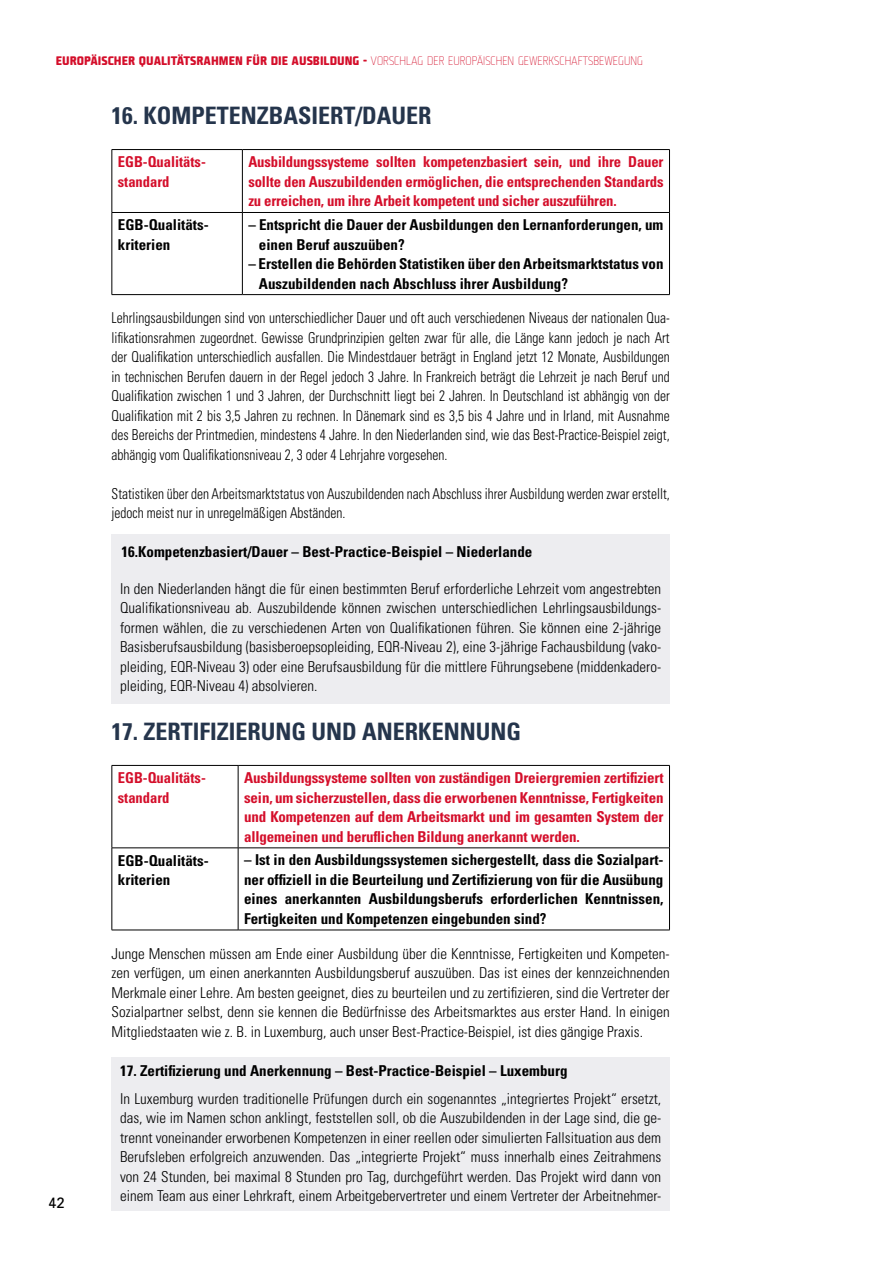
<style>
.page{position:relative;width:893px;height:1263px;background:#fff}
.page>*{position:absolute;margin:0;border:0;box-sizing:border-box;transform-origin:0 0}
.t1{font:700 condensed 24px "Univers";color:#25354c}
.t2{font:300 condensed 15px/19.5px "Univers";color:#000;text-align:justify}
.t3{font:300 condensed 15px/19.5px "Univers";color:#000;text-align:justify;scale:.9 1}
.t4{font:700 condensed 15px/19.5px "Univers";color:#000}
.t5{font:700 condensed 15px/19.5px "Univers";letter-spacing:-.01em;color:#d40e2a}
.t6{font:15px "Univers";color:#000}
.t7{font:12px "Fishmonger";color:#d40e2a}
.s1{font-family:"Fishmonger MB"}
</style>
<div class="page">
<div style="left:112px;top:534px;width:558px;height:170px;background:#ededf0"></div>
<div style="left:112px;top:1057px;width:558px;height:154px;background:#ededf0"></div>
<hr style="left:112px;top:149px;width:130px;height:1px;background:#000">
<hr style="left:112px;top:150px;width:1px;height:62px;background:#000">
<hr style="left:242px;top:149px;width:428px;height:1px;background:#000">
<hr style="left:242px;top:150px;width:1px;height:62px;background:#000">
<hr style="left:669px;top:150px;width:1px;height:62px;background:#000">
<hr style="left:112px;top:212px;width:130px;height:1px;background:#000">
<hr style="left:112px;top:213px;width:1px;height:81px;background:#000">
<hr style="left:242px;top:212px;width:428px;height:1px;background:#000">
<hr style="left:242px;top:213px;width:1px;height:81px;background:#000">
<hr style="left:669px;top:213px;width:1px;height:81px;background:#000">
<hr style="left:112px;top:294px;width:130px;height:1px;background:#000">
<hr style="left:242px;top:294px;width:428px;height:1px;background:#000">
<hr style="left:112px;top:765px;width:126px;height:1px;background:#000">
<hr style="left:112px;top:766px;width:1px;height:82px;background:#000">
<hr style="left:238px;top:765px;width:432px;height:1px;background:#000">
<hr style="left:238px;top:766px;width:1px;height:82px;background:#000">
<hr style="left:669px;top:766px;width:1px;height:82px;background:#000">
<hr style="left:112px;top:847px;width:126px;height:1px;background:#000">
<hr style="left:112px;top:848px;width:1px;height:82px;background:#000">
<hr style="left:238px;top:847px;width:432px;height:1px;background:#000">
<hr style="left:238px;top:848px;width:1px;height:82px;background:#000">
<hr style="left:669px;top:848px;width:1px;height:82px;background:#000">
<hr style="left:112px;top:930px;width:126px;height:1px;background:#000">
<hr style="left:238px;top:930px;width:432px;height:1px;background:#000">
<p class="t7" style="left:56px;top:54px;width:589px"><span class="s1">EUROPÄISCHER QUALITÄTSRAHMEN FÜR DIE AUSBILDUNG -</span> VORSCHLAG DER EUROPÄISCHEN GEWERKSCHAFTSBEWEGUNG</p>
<h1 class="t1" style="left:112px;top:101px;width:322px">16. KOMPETENZBASIERT/DAUER</h1>
<p class="t5" style="left:118px;top:152px;width:90px">EGB-Qualitäts&shy;standard</p>
<p class="t5" style="left:248px;top:152px;width:417px;text-align:justify">Ausbildungssysteme sollten kompetenzbasiert sein, und ihre Dauer sollte den Auszubildenden ermöglichen, die entsprechenden Standards zu erreichen, um ihre Arbeit kompetent und sicher auszuführen.</p>
<p class="t4" style="left:118px;top:215px;width:92px">EGB-Qualitäts&shy;kriterien</p>
<p class="t4" style="left:259px;top:215px;width:406px;text-indent:-10px">– Entspricht die Dauer der Ausbildungen den Lernanforderungen, um einen Beruf auszuüben?</p>
<p class="t4" style="left:259px;top:254px;width:406px;text-indent:-10px">– Erstellen die Behörden Statistiken über den Arbeitsmarktstatus von<br>Auszubildenden nach Abschluss ihrer Ausbildung?</p>
<p class="t3" style="left:112px;top:308px;width:622px">Lehrlingsausbildungen sind von unterschiedlicher Dauer und oft auch verschiedenen Niveaus der nationalen Qua&shy;lifikationsrahmen zugeordnet. Gewisse Grundprinzipien gelten zwar für alle, die Länge kann jedoch je nach Art der Qualifikation unterschiedlich ausfallen. Die Mindestdauer beträgt in England jetzt 12 Monate, Ausbildungen in technischen Berufen dauern in der Regel jedoch 3 Jahre. In Frankreich beträgt die Lehrzeit je nach Beruf und Qualifikation zwischen 1 und 3 Jahren, der Durchschnitt liegt bei 2 Jahren. In Deutschland ist abhängig von der Qualifikation mit 2 bis 3,5 Jahren zu rechnen. In Dänemark sind es 3,5 bis 4 Jahre und in Irland, mit Ausnahme des Bereichs der Printmedien, mindestens 4 Jahre. In den Niederlanden sind, wie das Best-Practice-Beispiel zeigt, abhängig vom Qualifikationsniveau 2, 3 oder 4 Lehrjahre vorgesehen.</p>
<p class="t3" style="left:112px;top:484px;width:622px">Statistiken über den Arbeitsmarktstatus von Auszubildenden nach Abschluss ihrer Ausbildung werden zwar erstellt, jedoch meist nur in unregelmäßigen Abständen.</p>
<p class="t4" style="left:122px;top:542px;width:412px">16.Kompetenzbasiert/Dauer – Best-Practice-Beispiel – Niederlande</p>
<p class="t2" style="left:120px;top:579px;width:543px">In den Niederlanden hängt die für einen bestimmten Beruf erforderliche Lehrzeit vom angestrebten Qualifikationsniveau ab. Auszubildende können zwischen unterschiedlichen Lehrlingsausbildungs&shy;formen wählen, die zu verschiedenen Arten von Qualifikationen führen. Sie können eine 2-jährige Basisberufsausbildung (basisberoepsopleiding, EQR-Niveau 2), eine 3-jährige Fachausbildung (vako&shy;pleiding, EQR-Niveau 3) oder eine Berufsausbildung für die mittlere Führungsebene (middenkadero&shy;pleiding, EQR-Niveau 4) absolvieren.</p>
<h1 class="t1" style="left:112px;top:716px;width:411px">17. ZERTIFIZIERUNG UND ANERKENNUNG</h1>
<p class="t5" style="left:118px;top:768px;width:90px">EGB-Qualitäts&shy;standard</p>
<p class="t5" style="left:244px;top:768px;width:421px;text-align:justify">Ausbildungssysteme sollten von zuständigen Dreiergremien zertifiziert sein, um sicherzustellen, dass die erworbenen Kenntnisse, Fertigkeiten und Kompetenzen auf dem Arbeitsmarkt und im gesamten System der allgemeinen und beruflichen Bildung anerkannt werden.</p>
<p class="t4" style="left:118px;top:850px;width:92px">EGB-Qualitäts&shy;kriterien</p>
<p class="t4" style="left:244px;top:850px;width:421px;text-align:justify">– Ist in den Ausbildungssystemen sichergestellt, dass die Sozialpart&shy;ner offiziell in die Beurteilung und Zertifizierung von für die Ausübung eines anerkannten Ausbildungsberufs erforderlichen Kenntnissen, Fertigkeiten und Kompetenzen eingebunden sind?</p>
<p class="t2" style="left:112px;top:943px;width:560px">Junge Menschen müssen am Ende einer Ausbildung über die Kenntnisse, Fertigkeiten und Kompeten&shy;zen verfügen, um einen anerkannten Ausbildungsberuf auszuüben. Das ist eines der kennzeichnenden Merkmale einer Lehre. Am besten geeignet, dies zu beurteilen und zu zertifizieren, sind die Vertreter der Sozialpartner selbst, denn sie kennen die Bedürfnisse des Arbeitsmarktes aus erster Hand. In einigen Mitgliedstaaten wie z. B. in Luxemburg, auch unser Best-Practice-Beispiel, ist dies gängige Praxis.</p>
<p class="t4" style="left:120px;top:1060px;width:449px">17. Zertifizierung und Anerkennung – Best-Practice-Beispiel – Luxemburg</p>
<p class="t2" style="left:120px;top:1088px;width:543px">In Luxemburg wurden traditionelle Prüfungen durch ein sogenanntes „integriertes Projekt“ ersetzt, das, wie im Namen schon anklingt, feststellen soll, ob die Auszubildenden in der Lage sind, die ge&shy;trennt voneinander erworbenen Kompetenzen in einer reellen oder simulierten Fallsituation aus dem Berufsleben erfolgreich anzuwenden. Das „integrierte Projekt“ muss innerhalb eines Zeitrahmens von 24 Stunden, bei maximal 8 Stunden pro Tag, durchgeführt werden. Das Projekt wird dann von einem Team aus einer Lehrkraft, einem Arbeitgebervertreter und einem Vertreter der Arbeitnehmer-</p>
<p class="t6" style="left:48px;top:1194px;width:18px">42</p>
</div>
